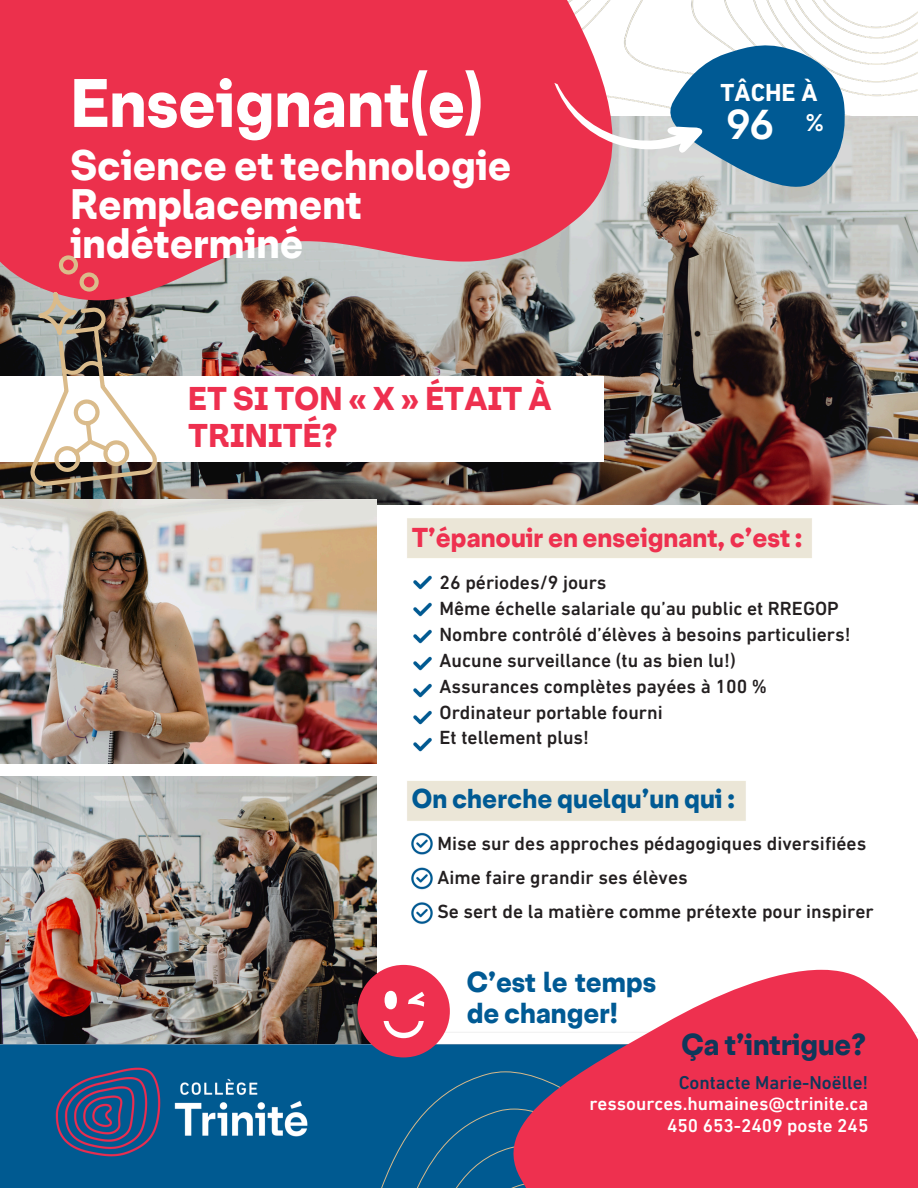
<style>
.page{position:relative;width:918px;height:1188px;background:#fff}
.page>*{position:absolute;margin:0;border:0;box-sizing:border-box;transform-origin:0 0}
.t1{font:900 63.9px "Friends";color:#fff}
.t2{font:900 39.9px/39.3px "Friends";color:#fff}
.t3{font:800 39.15px "Friends";color:#fff}
.t4{font:900 30.75px/37.2px "Friends";letter-spacing:.005em;color:#ee304f}
.t5{font:900 28.35px "Friends";color:#0f375a}
.t6{font:900 27px/31.5px "Friends";color:#005a94}
.t7{font:900 25.5px "Friends";color:#ee304f}
.t8{font:900 25.5px "Friends";letter-spacing:.005em;color:#005a94}
.t9{font:700 25.05px "DIN Next LT Pro";color:#fff}
.t10{font:800 22.8px "Friends";color:#fff}
.t11{font:500 19.35px/25.8px "DIN Next LT Pro";color:#231f20}
.t12{font:500 18.9px/21.3px "DIN Next LT Pro";color:#fff;text-align:right}
.s1{color:#0f375a}
</style>
<div class="page">
<img style="left:0;top:505px;width:828px;height:683px">
<div style="left:381px;top:1071px;width:132px;height:117px;background:#005a91"></div>
<svg style="left:513px;top:970px;width:405px;height:218px;fill:#ee304f"></svg>
<img style="left:0;top:116px;width:918px;height:389px">
<div style="left:0;top:376px;width:604px;height:86px;background:#fff"></div>
<svg style="left:0;top:0;width:612px;height:300px;background:#e3435b"></svg>
<svg style="left:30px;top:259px;width:127px;height:228px"></svg>
<svg style="left:554px;top:45px;width:291px;height:142px"></svg>
<img style="left:0;top:499px;width:376px;height:265px">
<img style="left:0;top:776px;width:377px;height:268px">
<svg style="left:357px;top:964px;width:93px;height:93px"></svg>
<h6 class="t1" style="left:71px;top:62px;width:414px">Enseignant(e)</h6>
<h6 class="t2" style="left:71px;top:146px;width:442px">Science et technologie<br>Remplacement indéterminé</h6>
<p class="t4" style="left:188px;top:381px;width:365px">ET SI TON « X » ÉTAIT À<br>TRINITÉ?</p>
<p class="t9" style="left:721px;top:82px;width:99px">TÂCHE À</p>
<p class="t3" style="left:727px;top:100px;width:48px">96</p>
<p class="t10" style="left:806px;top:108px;width:19px">%</p>
<h5 class="t7" style="left:412px;top:521px;width:392px">T’épanouir en enseignant, c’est :</h5>
<p class="t11" style="left:440px;top:571px;width:169px">26 périodes/9 jours</p>
<p class="t11" style="left:440px;top:597px;width:413px">Même échelle salariale qu’au public et RREGOP<br>Nombre contrôlé d’élèves à besoins particuliers!<br>Aucune surveillance (tu as bien lu!)</p>
<h3 class="t11" style="left:440px;top:675px;width:329px">Assurances complètes payées à 100 %</h3>
<p class="t11" style="left:440px;top:701px;width:225px">Ordinateur portable fourni</p>
<p class="t11" style="left:440px;top:727px;width:151px">Et tellement plus!</p>
<p class="t8" style="left:412px;top:782px;width:325px">On cherche quelqu’un qui :</p>
<h6 class="t11" style="left:437px;top:832px;width:431px">Mise sur des approches pédagogiques diversifiées</h6>
<p class="t11" style="left:437px;top:866px;width:252px">Aime faire grandir ses élèves</p>
<p class="t11" style="left:437px;top:900px;width:438px">Se sert de la matière comme prétexte pour inspirer</p>
<p class="t6" style="left:467px;top:967px;width:191px">C’est le temps de changer!</p>
<p class="t5" style="left:682px;top:1026px;width:186px">Ça t’intrigue?</p>
<p class="t12" style="left:590px;top:1074px;width:280px"><span class="s1">Contacte Marie-Noëlle! </span>ressources.humaines@ctrinite.ca<br>450 653-2409 poste 245</p>
</div>
